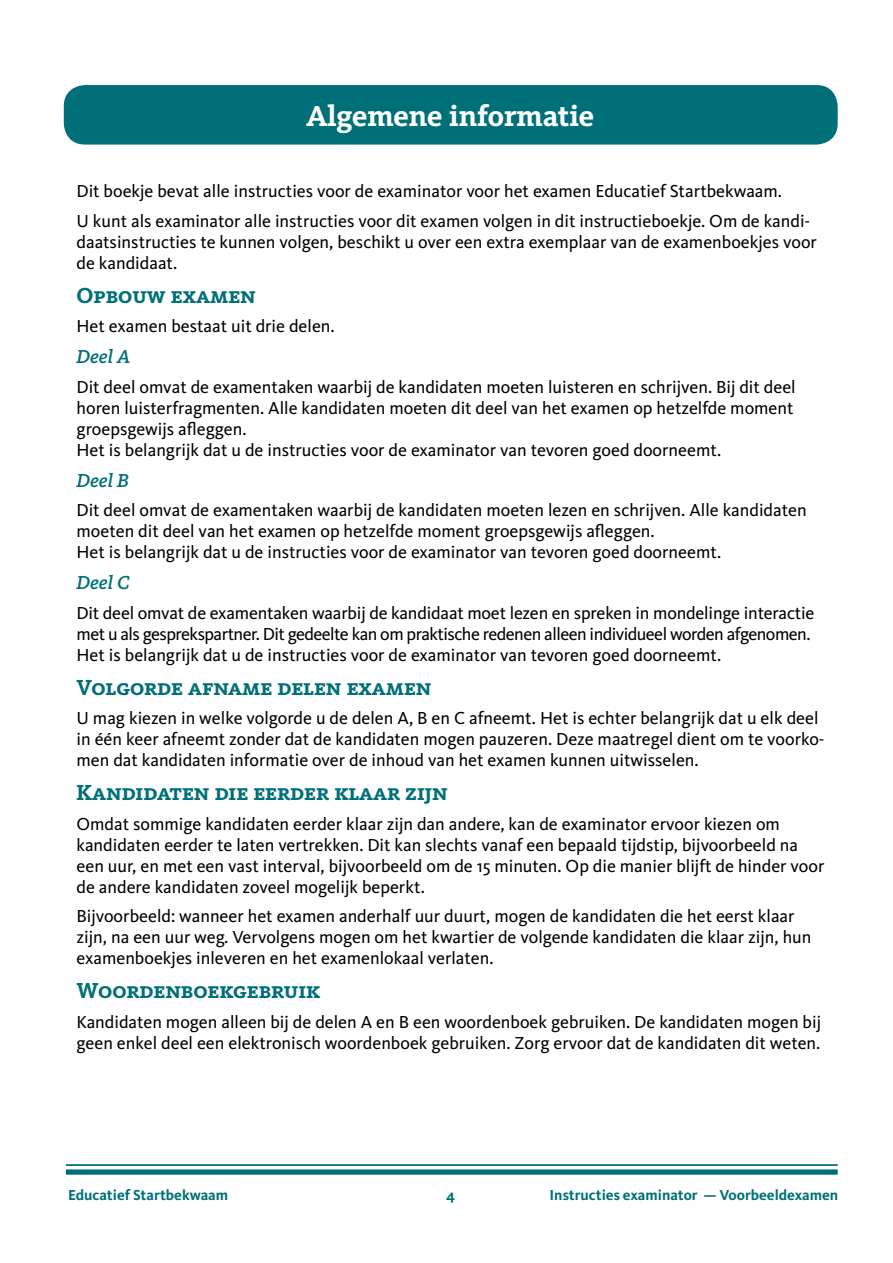
<style>
.page{position:relative;width:893px;height:1263px;background:#fff}
.page>*{position:absolute;margin:0;border:0;box-sizing:border-box;transform-origin:0 0}
.t1{font:700 30px "Kievit Slab OT";color:#fff}
.t2{font:700 22.5px "Kievit Slab OT";color:#007078}
.t3{font:italic 500 19.5px "Kievit Slab OT";color:#007078}
.t4{font:18px/21px "Kievit OT";color:#000}
.t5{font:700 15px "Kievit OT";color:#007078}
</style>
<div class="page">
<hr style="left:66px;top:1164px;width:772px;height:2px;background:#007078">
<div style="left:66px;top:1169px;width:772px;height:6px;background:#007078"></div>
<div style="left:64px;top:85px;width:774px;height:60px;background:#007078;border-radius:21px"></div>
<h1 class="t1" style="left:306px;top:98px;width:290px">Algemene informatie</h1>
<p class="t4" style="left:77px;top:177px;width:735px;line-height:29.5px">Dit boekje bevat alle instructies voor de examinator voor het examen Educatief Startbekwaam.<br>U kunt als examinator alle instructies voor dit examen volgen in dit instructieboekje. Om de kandi-</p>
<p class="t4" style="left:77px;top:231px;width:742px">daatsinstructies te kunnen volgen, beschikt u over een extra exemplaar van de examenboekjes voor de kandidaat.</p>
<p class="t2" style="left:77px;top:282px;width:181px">Opbouw examen</p>
<p class="t4" style="left:77px;top:316px;width:260px">Het examen bestaat uit drie delen.</p>
<p class="t3" style="left:77px;top:345px;width:55px">Deel A</p>
<p class="t4" style="left:77px;top:376px;width:721px">Dit deel omvat de examentaken waarbij de kandidaten moeten luisteren en schrijven. Bij dit deel horen luisterfragmenten. Alle kandidaten moeten dit deel van het examen op hetzelfde moment groepsgewijs afleggen.<br>Het is belangrijk dat u de instructies voor de examinator van tevoren goed doorneemt.</p>
<p class="t3" style="left:77px;top:469px;width:54px">Deel B</p>
<p class="t4" style="left:77px;top:500px;width:732px">Dit deel omvat de examentaken waarbij de kandidaten moeten lezen en schrijven. Alle kandidaten moeten dit deel van het examen op hetzelfde moment groepsgewijs afleggen.<br>Het is belangrijk dat u de instructies voor de examinator van tevoren goed doorneemt.</p>
<p class="t3" style="left:77px;top:571px;width:55px">Deel C</p>
<p class="t4" style="left:77px;top:602px;width:739px">Dit deel omvat de examentaken waarbij de kandidaat moet lezen en spreken in mondelinge interactie met u als gesprekspartner. Dit gedeelte kan om praktische redenen alleen individueel worden afgenomen.<br>Het is belangrijk dat u de instructies voor de examinator van tevoren goed doorneemt.</p>
<p class="t2" style="left:77px;top:674px;width:357px">Volgorde afname delen examen</p>
<p class="t4" style="left:77px;top:708px;width:749px">U mag kiezen in welke volgorde u de delen A, B en C afneemt. Het is echter belangrijk dat u elk deel in één keer afneemt zonder dat de kandidaten mogen pauzeren. Deze maatregel dient om te voorko&shy;men dat kandidaten informatie over de inhoud van het examen kunnen uitwisselen.</p>
<p class="t2" style="left:77px;top:779px;width:373px">Kandidaten die eerder klaar zijn</p>
<p class="t4" style="left:77px;top:813px;width:749px">Omdat sommige kandidaten eerder klaar zijn dan andere, kan de examinator ervoor kiezen om kandidaten eerder te laten vertrekken. Dit kan slechts vanaf een bepaald tijdstip, bijvoorbeeld na een uur, en met een vast interval, bijvoorbeeld om de 15 minuten. Op die manier blijft de hinder voor de andere kandidaten zoveel mogelijk beperkt.</p>
<p class="t4" style="left:77px;top:906px;width:736px">Bijvoorbeeld: wanneer het examen anderhalf uur duurt, mogen de kandidaten die het eerst klaar zijn, na een uur weg. Vervolgens mogen om het kwartier de volgende kandidaten die klaar zijn, hun examenboekjes inleveren en het examenlokaal verlaten.</p>
<p class="t2" style="left:77px;top:977px;width:245px">Woordenboekgebruik</p>
<p class="t4" style="left:77px;top:1011px;width:746px">Kandidaten mogen alleen bij de delen A en B een woordenboek gebruiken. De kandidaten mogen bij geen enkel deel een elektronisch woordenboek gebruiken. Zorg ervoor dat de kandidaten dit weten.</p>
<p class="t5" style="left:68px;top:1186px;width:162px">Educatief Startbekwaam</p>
<p class="t5" style="left:446px;top:1186px;width:11px">4</p>
<p class="t5" style="left:550px;top:1186px;width:290px">Instructies examinator — Voorbeeldexamen</p>
</div>
